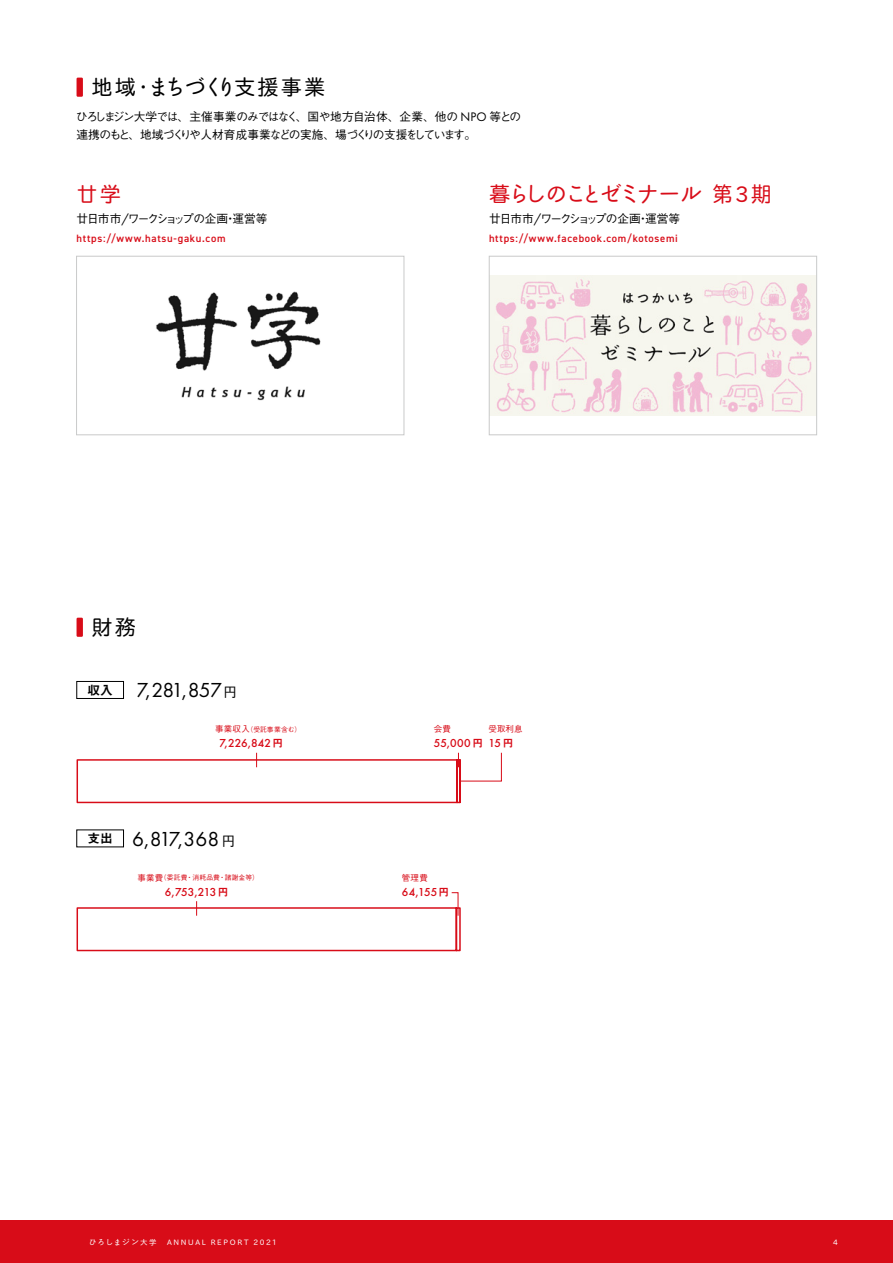
<style>
.page{position:relative;width:893px;height:1263px;background:#fff}
.page>*{position:absolute;margin:0;border:0;box-sizing:border-box;transform-origin:0 0}
.t1{font:21.3px "TBR Go Pro";letter-spacing:.1em;color:#000}
.t2{font:21.3px "TB Tsukiji RG Std R";letter-spacing:-.08em;color:#d80c18}
.t3{font:21.3px "TBR Go Pro";color:#d80c18}
.t4{font:21px "Futura PT";letter-spacing:-.04em;color:#000}
.t5{font:500 11.7px/18px "Gothic BBB Pro";letter-spacing:-.065em;color:#000}
.t6{font:500 11.7px "Gothic BBB Pro";letter-spacing:-.085em;color:#000}
.t7{font:600 10.65px "DIN2014";letter-spacing:.065em;color:#d80c18}
.t8{font:500 10.65px "Futura";letter-spacing:.015em;color:#d80c18}
.t9{font:8.55px "Gothic BBB Pro Medium 90 pv RKSJ H";letter-spacing:.015em;color:#d80c18}
.t10{font:7.5px "TBR Go Pro";letter-spacing:.23em;color:#fff}
.t11{font:6.75px "Gothic BBB Pro Medium 90 pv RKSJ H";letter-spacing:.02em;color:#d80c18}
.s1{font-family:"TB Tsukiji RG Std R"}
.s2{font-family:"Futura PT";font-weight:400;font-size:12.9px}
.s3{font-family:"TBR Go Pro"}
.s4{font-family:"Midashi Go Pro MB31";font-size:12.75px}
.s5{font-family:"Gothic BBB Pro";font-weight:500;font-size:13.35px}
.s6{font-family:"Midashi Go Pro MB31 90 pv RKSJ H";font-weight:400}
.s7{font-size:8.55px}
</style>
<div class="page">
<div style="left:0;top:1220px;width:893px;height:43px;background:#d80c18"></div>
<div style="left:77px;top:78px;width:6px;height:19px;background:#d80c18"></div>
<img style="left:156px;top:291px;width:165px;height:110px">
<div style="left:76px;top:256px;width:328px;height:179px;border:1px solid #c9caca"></div>
<img style="left:491px;top:275px;width:324px;height:141px">
<div style="left:489px;top:256px;width:328px;height:179px;border:1px solid #c9caca"></div>
<div style="left:77px;top:618px;width:6px;height:19px;background:#d80c18"></div>
<div style="left:77px;top:681px;width:47px;height:18px;border:1px solid #000"></div>
<svg style="left:77px;top:752px;width:425px;height:51px"></svg>
<svg style="left:77px;top:892px;width:384px;height:59px"></svg>
<h1 class="t1" style="left:91px;top:69px;width:236px">地域・<span class="s1">まちづくり</span>支援事業</h1>
<p class="t5" style="left:76px;top:106px;width:447px">ひろしまジン大学では、主催事業のみではなく、国や地方自治体、企業、他の <span class="s2">NPO</span> 等との連携のもと、地域づくりや人材育成事業などの実施、場づくりの支援をしています。</p>
<h1 class="t3" style="left:77px;top:176px;width:46px">廿学</h1>
<p class="t7" style="left:77px;top:231px;width:150px">https://www.hatsu-gaku.com</p>
<p class="t6" style="left:77px;top:209px;width:193px">廿日市市<span class="s2">/</span>ワークショップの企画・運営等</p>
<h1 class="t2" style="left:489px;top:183px;width:285px"><span class="s3">暮</span>らしのことゼミナール <span class="s3">第 3期</span></h1>
<p class="t7" style="left:489px;top:231px;width:190px">https://www.facebook.com/kotosemi</p>
<p class="t6" style="left:489px;top:209px;width:193px">廿日市市<span class="s2">/</span>ワークショップの企画・運営等</p>
<h1 class="t1" style="left:91px;top:609px;width:46px">財務</h1>
<h2 class="t4" style="left:87px;top:678px;width:151px"><span class="s4">収入</span> 7,281,857<span class="s5">円</span></h2>
<p class="t8" style="left:219px;top:736px;width:76px">7,226,842<span class="s6">円　</span></p>
<p class="t11" style="left:215px;top:724px;width:88px"><span class="s7">事業収入</span>（受託事業含む）</p>
<h2 class="t4" style="left:87px;top:826px;width:149px"><span class="s4">支出</span> 6,817,368 <span class="s5">円</span></h2>
<p class="t8" style="left:165px;top:884px;width:65px">6,753,213<span class="s6">円</span></p>
<p class="t11" style="left:138px;top:872px;width:123px"><span class="s7">事業費</span>（委託費・消耗品費・諸謝金等）</p>
<p class="t9" style="left:434px;top:722px;width:19px">会費</p>
<p class="t9" style="left:488px;top:722px;width:36px">受取利息</p>
<p class="t8" style="left:434px;top:736px;width:61px">55,000<span class="s6">円　</span></p>
<p class="t8" style="left:488px;top:736px;width:37px">15 <span class="s6">円　</span></p>
<p class="t9" style="left:402px;top:871px;width:27px">管理費</p>
<p class="t8" style="left:402px;top:884px;width:49px">64,155<span class="s6">円</span></p>
<p class="t10" style="left:89px;top:1235px;width:189px"><span class="s1">ひろしまジン</span>大学　ANNUAL REPORT 2021</p>
<p class="t10" style="left:833px;top:1235px;width:6px">4</p>
</div>
